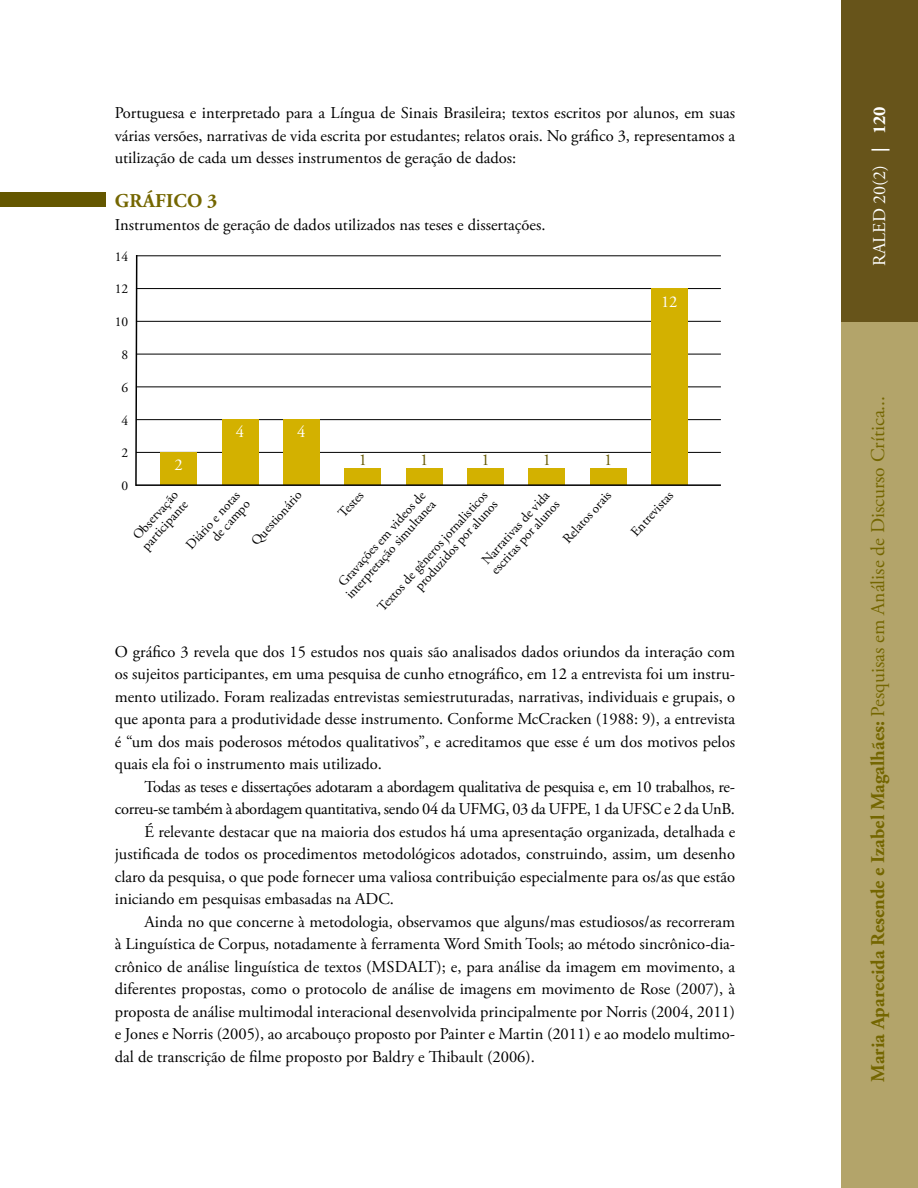
<style>
.page{position:relative;width:918px;height:1188px;background:#fff}
.page>*{position:absolute;margin:0;border:0;box-sizing:border-box;transform-origin:0 0}
.t1{font:700 19.5px "Adobe Garamond Pro";color:#746600}
.t2{font:18px "Adobe Garamond Pro";color:#fff}
.t3{font:16.5px/22.5px "Adobe Garamond Pro";color:#000;text-align:justify}
.t4{font:16.5px "Adobe Garamond Pro";letter-spacing:-.02em;color:#000}
.t5{font:16.5px "Adobe Garamond Pro";color:#fff}
.t6{font:16.5px "Adobe Garamond Pro";color:#645700}
.t7{font:13.5px/13.5px "Adobe Garamond Pro";color:#000}
.s1{font-weight:700}
.s2{font-weight:400}
</style>
<div class="page">
<div style="left:841px;top:0;width:77px;height:1188px;background:#b3a46a"></div>
<div style="left:841px;top:0;width:77px;height:322px;background:#67541a"></div>
<hr style="left:136px;top:354px;width:585px;height:1px;background:#000">
<hr style="left:136px;top:419px;width:585px;height:1px;background:#000">
<hr style="left:136px;top:288px;width:585px;height:1px;background:#000">
<hr style="left:136px;top:452px;width:585px;height:1px;background:#000">
<hr style="left:136px;top:321px;width:585px;height:1px;background:#000">
<hr style="left:136px;top:387px;width:585px;height:1px;background:#000">
<hr style="left:136px;top:256px;width:585px;height:1px;background:#000">
<div style="left:160px;top:452px;width:37px;height:33px;background:#d3b100"></div>
<div style="left:406px;top:469px;width:36px;height:16px;background:#d3b100"></div>
<div style="left:283px;top:420px;width:37px;height:65px;background:#d3b100"></div>
<div style="left:529px;top:469px;width:36px;height:16px;background:#d3b100"></div>
<div style="left:222px;top:420px;width:36px;height:65px;background:#d3b100"></div>
<div style="left:467px;top:469px;width:37px;height:16px;background:#d3b100"></div>
<div style="left:345px;top:469px;width:36px;height:16px;background:#d3b100"></div>
<div style="left:590px;top:469px;width:36px;height:16px;background:#d3b100"></div>
<div style="left:651px;top:289px;width:37px;height:196px;background:#d3b100"></div>
<div style="left:0;top:193px;width:106px;height:14px;background:#645700"></div>
<hr style="left:136px;top:484px;width:585px;height:2px;background:#000">
<svg style="left:135px;top:255px;width:3px;height:231px"></svg>
<p class="t3" style="left:115px;top:102px;width:622px">Portuguesa e interpretado para a Língua de Sinais Brasileira; textos escritos por alunos, em suas várias versões, narrativas de vida escrita por estudantes; relatos orais. No gráfico 3, representamos a utilização de cada um desses instrumentos de geração de dados:</p>
<p class="t1" style="left:115px;top:189px;width:104px">GRÁFICO 3</p>
<p class="t3" style="left:115px;top:214px;width:432px">Instrumentos de geração de dados utilizados nas teses e dissertações.</p>
<p class="t7" style="left:115px;top:250px;width:15px">14</p>
<p class="t7" style="left:115px;top:283px;width:15px">12</p>
<p class="t7" style="left:115px;top:316px;width:15px">10</p>
<p class="t7" style="left:122px;top:348px;width:8px">8</p>
<p class="t7" style="left:122px;top:381px;width:8px">6</p>
<p class="t7" style="left:122px;top:414px;width:8px">4</p>
<p class="t7" style="left:122px;top:447px;width:8px">2</p>
<p class="t5" style="left:175px;top:455px;width:10px">2</p>
<p class="t5" style="left:236px;top:422px;width:10px">4</p>
<p class="t5" style="left:297px;top:422px;width:10px">4</p>
<p class="t5" style="left:661px;top:291px;width:18px">12</p>
<p class="t6" style="left:359px;top:449px;width:10px">1</p>
<p class="t6" style="left:420px;top:449px;width:10px">1</p>
<p class="t6" style="left:481px;top:449px;width:10px">1</p>
<p class="t6" style="left:543px;top:449px;width:10px">1</p>
<p class="t6" style="left:604px;top:449px;width:10px">1</p>
<p class="t7" style="left:122px;top:480px;width:8px">0</p>
<p class="t7" style="left:249px;top:539px;width:71px;rotate:-48deg">Questionário</p>
<p class="t7" style="left:479px;top:559px;width:98px;rotate:-48deg">Narrativas de vida escritas por alunos</p>
<p class="t7" style="left:129px;top:535px;width:65px;rotate:-48deg">Observação participante</p>
<p class="t7" style="left:333px;top:583px;width:130px;text-align:center;rotate:-48deg">Gravações em videos de interpretação sim ultanea</p>
<p class="t7" style="left:184px;top:543px;width:76px;text-align:right;rotate:-48deg">Diário e notas de cam po</p>
<p class="t7" style="left:375px;top:605px;width:159px;text-align:right;rotate:-48deg">Textos de gêneros jornalisticos produzidos por alunos</p>
<p class="t7" style="left:336px;top:511px;width:33px;rotate:-48deg">Testes</p>
<p class="t7" style="left:561px;top:537px;width:68px;rotate:-48deg">Relatos orais</p>
<p class="t7" style="left:629px;top:530px;width:59px;rotate:-48deg">Entrevistas</p>
<p class="t3" style="left:115px;top:641px;width:622px">O gráfico 3 revela que dos 15 estudos nos quais são analisados dados oriundos da interação com os sujeitos participantes, em uma pesquisa de cunho etnográfico, em 12 a entrevista foi um instru&shy;mento utilizado. Foram realizadas entrevistas semiestruturadas, narrativas, individuais e grupais, o que aponta para a produtividade desse instrumento. Conforme McCracken (1988: 9), a entrevista é “um dos mais poderosos métodos qualitativos”, e acreditamos que esse é um dos motivos pelos quais ela foi o instrumento mais utilizado.</p>
<p class="t4" style="left:145px;top:777px;width:592px">Todas as teses e dissertações adotaram a abordagem qualitativa de pesquisa e, em 10 trabalhos, re-</p>
<p class="t4" style="left:115px;top:799px;width:622px">correu-se também à abordagem quantitativa, sendo 04 da UFMG, 03 da UFPE, 1 da UFSC e 2 da UnB.</p>
<p class="t3" style="left:145px;top:821px;width:592px">É relevante destacar que na maioria dos estudos há uma apresentação organizada, detalhada e</p>
<p class="t3" style="left:115px;top:843px;width:622px">justificada de todos os procedimentos metodológicos adotados, construindo, assim, um desenho</p>
<p class="t3" style="left:115px;top:866px;width:622px">claro da pesquisa, o que pode fornecer uma valiosa contribuição especialmente para os/as que estão</p>
<p class="t3" style="left:115px;top:888px;width:281px">iniciando em pesquisas embasadas na ADC.</p>
<p class="t3" style="left:145px;top:911px;width:592px">Ainda no que concerne à metodologia, observamos que alguns/mas estudiosos/as recorreram</p>
<p class="t3" style="left:115px;top:933px;width:622px">à Linguística de Corpus, notadamente à ferramenta Word Smith Tools; ao método sincrônico-dia-</p>
<p class="t3" style="left:115px;top:956px;width:622px">crônico de análise linguística de textos (MSDALT); e, para análise da imagem em movimento, a</p>
<p class="t3" style="left:115px;top:978px;width:622px">diferentes propostas, como o protocolo de análise de imagens em movimento de Rose (2007), à</p>
<p class="t3" style="left:115px;top:1001px;width:622px">proposta de análise multimodal interacional desenvolvida principalmente por Norris (2004, 2011)</p>
<p class="t3" style="left:115px;top:1023px;width:622px">e Jones e Norris (2005), ao arcabouço proposto por Painter e Martin (2011) e ao modelo multimo-</p>
<p class="t3" style="left:115px;top:1046px;width:422px">dal de transcrição de filme proposto por Baldry e Thibault (2006).</p>
<p class="t2" style="left:869px;top:266px;width:161px;rotate:-90deg">RALED 20(2) <span class="s1">| 120</span></p>
<p class="t1" style="left:867px;top:1082px;width:687px;rotate:-90deg">Maria Aparecida Resende e Izabel Magalhães: <span class="s2">Pesquisas em Análise de Discurso Crítica...</span></p>
</div>
